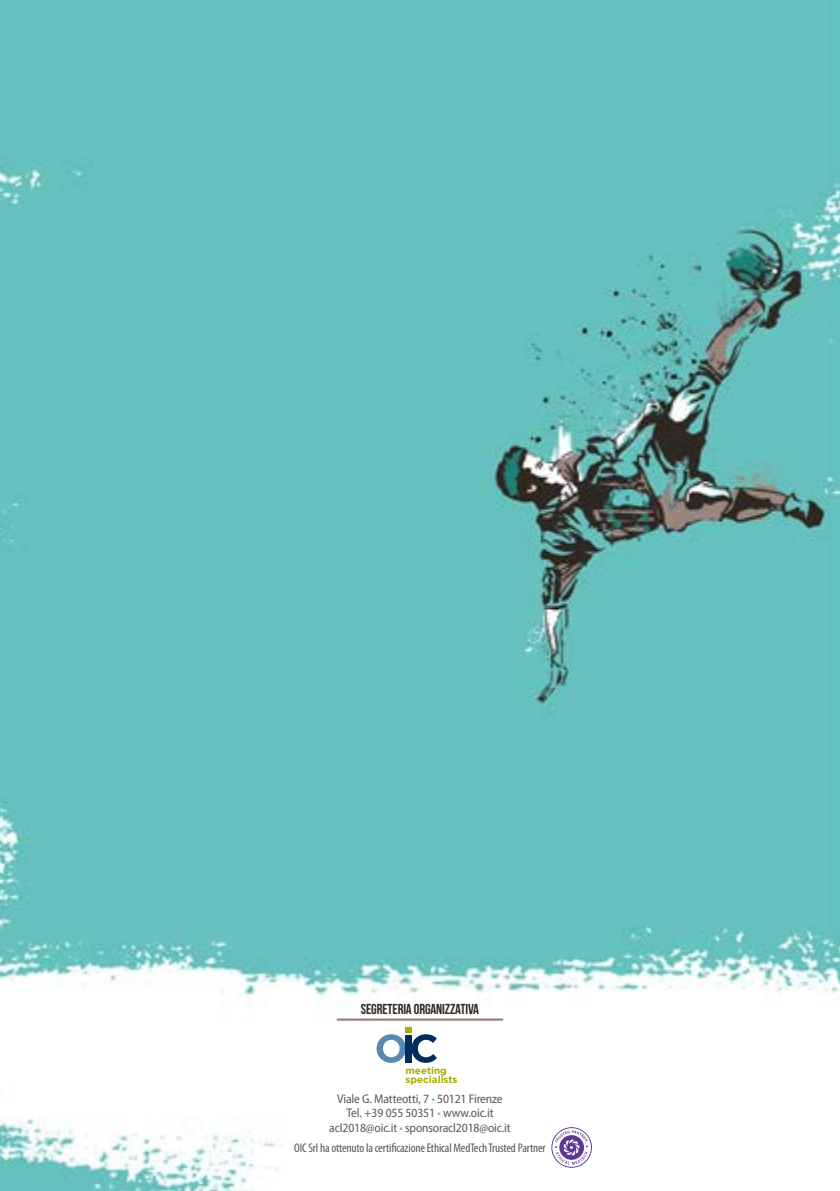
<style>
.page{position:relative;width:840px;height:1191px;background:#fff}
.page>*{position:absolute;margin:0;border:0;box-sizing:border-box;transform-origin:0 0}
.t1{font:14.4px "Bebas Neue";letter-spacing:-.01em;color:#2f2722}
.t2{font:semi-condensed 12.6px/14.4px "Myriad Pro";letter-spacing:-.01em;color:#575756;text-align:center}
.t3{font:condensed 12.6px "Myriad Pro";letter-spacing:-.01em;color:#575756}
.t4{font:700 9.8px/9px "Gotham";color:#a7ac00}
.s1{color:#66c1be}
</style>
<div class="page">
<img style="left:0;top:0;width:839px;height:1191px">
<hr style="left:336px;top:1018px;width:167px;height:2px;background:#9b867f">
<div style="left:405px;top:1026px;width:7px;height:6px;background:#a7ac00"></div>
<svg style="left:376px;top:1034px;width:61px;height:28px"></svg>
<svg style="left:551px;top:1127px;width:41px;height:40px"></svg>
<p class="t1" style="left:360px;top:1001px;width:120px">SEGRETERIA ORGANIZZATIVA</p>
<p class="t4" style="left:405px;top:1065px;width:53px">meeting specialists</p>
<p class="t2" style="left:329px;top:1091px;width:183px">Viale G. Matteotti, 7 <span class="s1">•</span> 50121 Firenze<br>Tel. +39 055 50351 <span class="s1">•</span> www.oic.it acl2018@oic.it <span class="s1">•</span> sponsoracl2018@oic.it</p>
<p class="t3" style="left:294px;top:1141px;width:253px">OIC Srl ha ottenuto la certificazione Ethical MedTech Trusted Partner</p>
</div>
